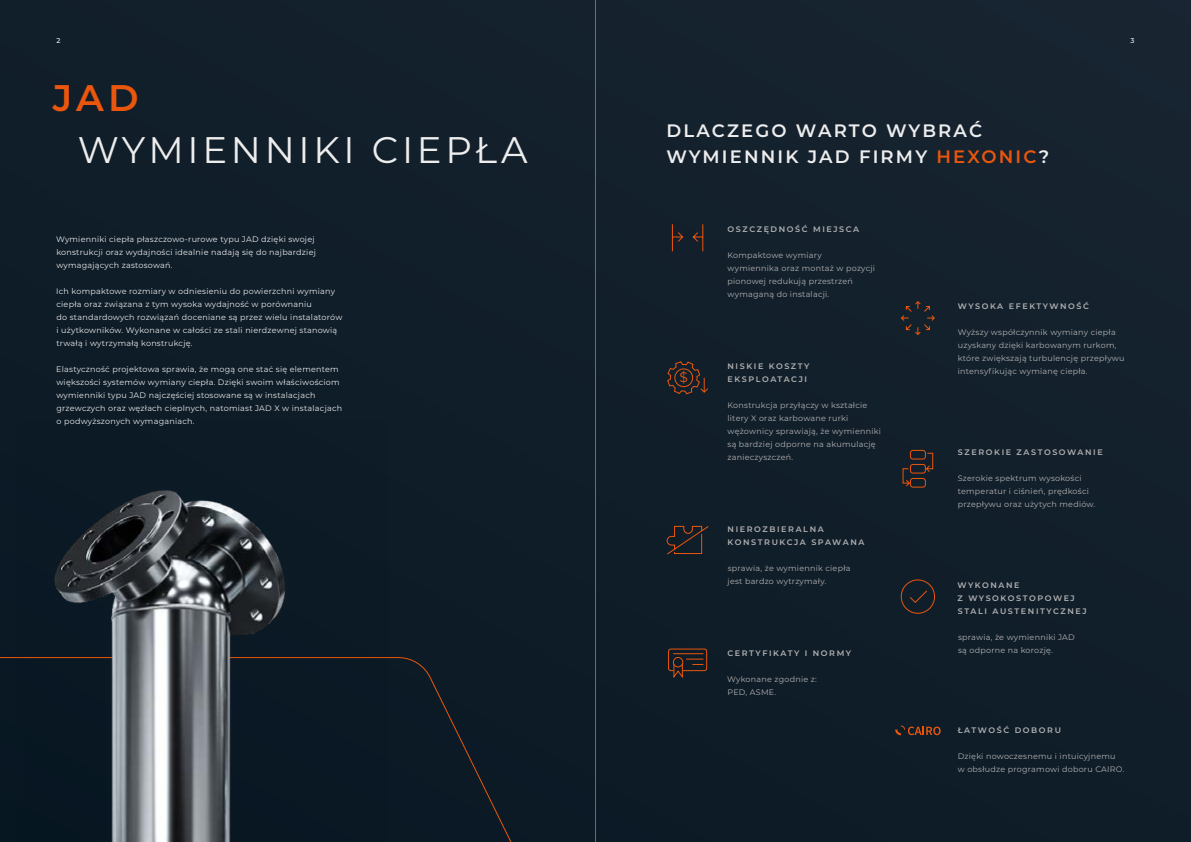
<style>
.page{position:relative;width:1191px;height:842px;background:#111f2b}
.page>*{position:absolute;margin:0;border:0;box-sizing:border-box;transform-origin:0 0}
.t1{font:37px "Montserrat";letter-spacing:.1em;color:#ededed}
.t2{font:600 37px "Montserrat";color:#ea560d}
.t3{font:600 18px/26.1px "Montserrat";letter-spacing:.12em;color:#ededed}
.t4{font:13.8px "Montserrat";color:#ea560d}
.t5{font:8px/13px "Montserrat";letter-spacing:.03em;color:#ededed}
.t6{font:8px/13px "Montserrat";letter-spacing:.03em;color:#b3b2b2}
.t7{font:600 8px/13px "Montserrat";letter-spacing:.2em;color:#b3b2b2}
.t8{font:500 7px "Montserrat";color:#ededed}
.s1{color:#ea560d}
</style>
<div class="page">
<svg style="left:0;top:657px;width:512px;height:185px"></svg>
<svg style="left:671px;top:224px;width:33px;height:28px"></svg>
<svg style="left:667px;top:361px;width:41px;height:34px"></svg>
<svg style="left:901px;top:301px;width:34px;height:34px"></svg>
<svg style="left:902px;top:449px;width:31px;height:39px"></svg>
<img style="left:18px;top:490px;width:371px;height:352px">
<svg style="left:666px;top:525px;width:43px;height:30px"></svg>
<div style="left:668px;top:649px;width:39px;height:22px;border:1px solid #ea560d;border-radius:2px"></div>
<hr style="left:673px;top:653px;width:30px;height:1px;background:#ea560d">
<svg style="left:673px;top:659px;width:30px;height:19px"></svg>
<div style="left:673px;top:657px;width:10px;height:10px;border:1px solid #ea560d;border-radius:50%"></div>
<svg style="left:895px;top:725px;width:45px;height:10px"></svg>
<svg style="left:900px;top:579px;width:35px;height:35px"></svg>
<hr style="left:595px;top:0;width:1px;height:842px;background:#ededed">
<p class="t8" style="left:56px;top:35px;width:6px">2</p>
<h1 class="t2" style="left:53px;top:72px;width:88px">JAD</h1>
<h1 class="t1" style="left:78px;top:125px;width:451px">WYMIENNIKI CIEPŁA</h1>
<p class="t5" style="left:56px;top:232px;width:261px">Wymienniki ciepła płaszczowo-rurowe typu JAD dzięki swojej konstrukcji oraz wydajności idealnie nadają się do najbardziej wymagających zastosowań.</p>
<p class="t5" style="left:56px;top:284px;width:287px">Ich kompaktowe rozmiary w odniesieniu do powierzchni wymiany ciepła oraz związana z tym wysoka wydajność w porównaniu<br>do standardowych rozwiązań doceniane są przez wielu instalatorów i użytkowników. Wykonane w całości ze stali nierdzewnej stanowią trwałą i wytrzymałą konstrukcję.</p>
<p class="t5" style="left:56px;top:362px;width:287px">Elastyczność projektowa sprawia, że mogą one stać się elementem większości systemów wymiany ciepła. Dzięki swoim właściwościom wymienniki typu JAD najczęściej stosowane są w instalacjach grzewczych oraz węzłach cieplnych, natomiast JAD X w instalacjach o podwyższonych wymaganiach.</p>
<h2 class="t3" style="left:666px;top:117px;width:384px">DLACZEGO WARTO WYBRAĆ<br>WYMIENNIK JAD FIRMY <span class="s1">HEXONIC</span>?</h2>
<p class="t7" style="left:727px;top:222px;width:133px">OSZCZĘDNOŚĆ MIEJSCA</p>
<p class="t6" style="left:727px;top:248px;width:149px">Kompaktowe wymiary wymiennika oraz montaż w pozycji pionowej redukują przestrzeń wymaganą do instalacji.</p>
<p class="t8" style="left:1130px;top:35px;width:6px">3</p>
<h3 class="t4" style="left:679px;top:368px;width:10px">$</h3>
<p class="t7" style="left:727px;top:359px;width:83px">NISKIE KOSZTY<br>EKSPLOATACJI</p>
<p class="t6" style="left:727px;top:398px;width:155px">Konstrukcja przyłączy w kształcie litery X oraz karbowane rurki wężownicy sprawiają, że wymienniki są bardziej odporne na akumulację zanieczyszczeń.</p>
<p class="t7" style="left:727px;top:522px;width:138px">NIEROZBIERALNA<br>KONSTRUKCJA SPAWANA</p>
<p class="t6" style="left:727px;top:561px;width:124px">sprawia, że wymiennik ciepła jest bardzo wytrzymały.</p>
<p class="t7" style="left:727px;top:646px;width:125px">CERTYFIKATY I NORMY</p>
<p class="t6" style="left:727px;top:672px;width:91px">Wykonane zgodnie z:<br>PED, ASME.</p>
<p class="t7" style="left:957px;top:300px;width:133px">WYSOKA EFEKTYWNOŚĆ</p>
<p class="t6" style="left:957px;top:326px;width:168px">Wyższy współczynnik wymiany ciepła uzyskany dzięki karbowanym rurkom, które zwiększają turbulencję przepływu intensyfikując wymianę ciepła.</p>
<p class="t7" style="left:958px;top:445px;width:146px">SZEROKIE ZASTOSOWANIE</p>
<p class="t6" style="left:957px;top:471px;width:139px">Szerokie spektrum wysokości temperatur i ciśnień, prędkości przepływu oraz użytych mediów.</p>
<p class="t7" style="left:957px;top:578px;width:131px">WYKONANE<br>Z WYSOKOSTOPOWEJ<br>STALI AUSTENITYCZNEJ</p>
<p class="t6" style="left:958px;top:630px;width:118px">sprawia, że wymienniki JAD są odporne na korozję.</p>
<p class="t7" style="left:957px;top:724px;width:105px">ŁATWOŚĆ DOBORU</p>
<p class="t6" style="left:957px;top:750px;width:168px">Dzięki nowoczesnemu i intuicyjnemu w obsłudze programowi doboru CAIRO.</p>
</div>
